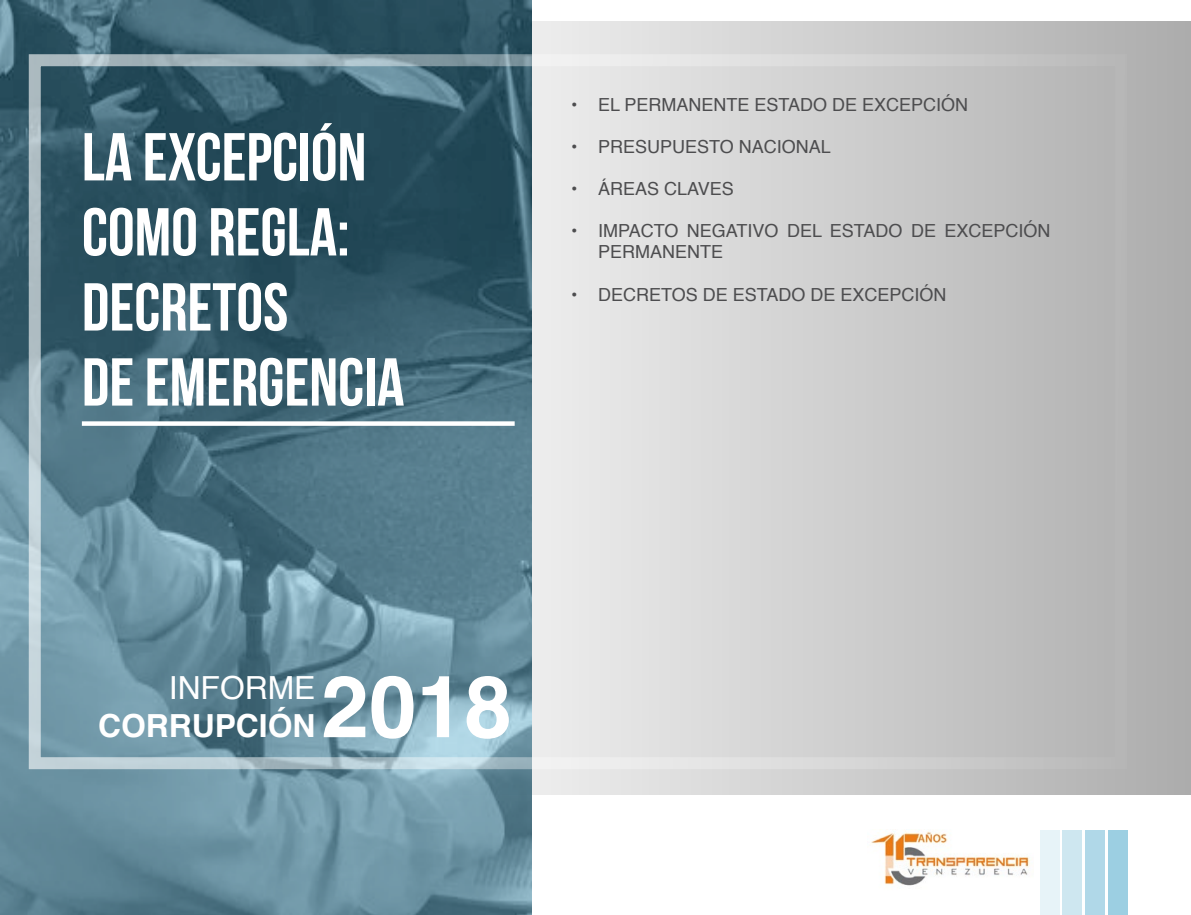
<style>
.page{position:relative;width:1191px;height:915px;background:#fff}
.page>*{position:absolute;margin:0;border:0;box-sizing:border-box;transform-origin:0 0}
.t1{font:700 85.95px "Helvetica";color:#fff}
.t2{font:700 67.5px/75px "Bebas Neue";color:#fff}
.t3{font:700 31.8px "Helvetica";color:#fff}
.t4{font:31.8px "Helvetica";color:#fff}
.t5{font:18px/21px "Helvetica";color:#4d4d4f}
</style>
<div class="page">
<img style="left:871px;top:831px;width:159px;height:55px">
<div style="left:1107px;top:829px;width:20px;height:85px;background:#9ccfe2"></div>
<div style="left:1085px;top:829px;width:19px;height:85px;background:#b0d8e8"></div>
<div style="left:1062px;top:829px;width:20px;height:85px;background:#cee7f0"></div>
<div style="left:1040px;top:829px;width:19px;height:85px;background:#e7f3f8"></div>
<svg style="left:531px;top:21px;width:660px;height:773px;background:#ccc"></svg>
<img style="left:0;top:0;width:531px;height:914px">
<svg style="left:82px;top:421px;width:432px;height:4px"></svg>
<div style="left:29px;top:54px;width:1098px;height:715px;border:12px solid #fff"></div>
<h2 class="t2" style="left:82px;top:119px;width:324px">LA EXCEPCIÓN<br>COMO REGLA:<br>DECRETOS<br>DE EMERGENCIA</h2>
<p class="t5" style="left:571px;top:94px;width:399px">• EL PERMANENTE ESTADO DE EXCEPCIÓN</p>
<p class="t5" style="left:571px;top:136px;width:261px">• PRESUPUESTO NACIONAL</p>
<p class="t5" style="left:571px;top:179px;width:164px">• ÁREAS CLAVES</p>
<p class="t5" style="left:598px;top:221px;width:454px;text-indent:-27px">• IMPACTO NEGATIVO DEL ESTADO DE EXCEPCIÓN<br>PERMANENTE</p>
<p class="t5" style="left:571px;top:284px;width:377px">• DECRETOS DE ESTADO DE EXCEPCIÓN</p>
<h3 class="t4" style="left:169px;top:663px;width:148px">INFORME</h3>
<h1 class="t1" style="left:321px;top:637px;width:193px">2018</h1>
<h3 class="t3" style="left:98px;top:700px;width:219px">CORRUPCIÓN</h3>
</div>
